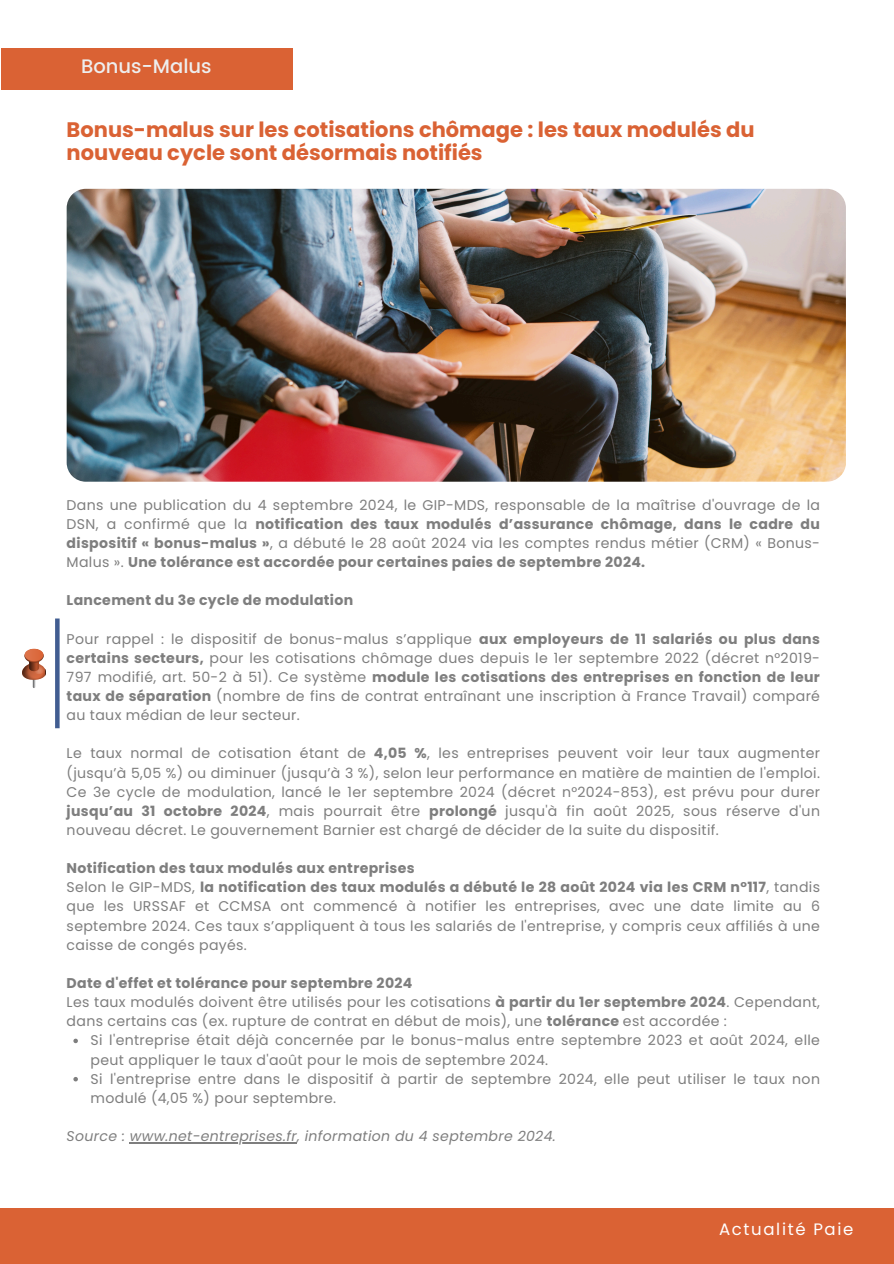
<style>
.page{position:relative;width:894px;height:1264px;background:#fff}
.page>*{position:absolute;margin:0;border:0;box-sizing:border-box;transform-origin:0 0}
.t1{font:700 21px/23.7px "Poppins";color:#da6234}
.t2{font:500 19.5px "Poppins";color:#eee}
.t3{font:16.5px "Poppins";letter-spacing:.1em;color:#fff}
.t4{font:14.1px/19.2px "Poppins";letter-spacing:.025em;color:#7e7e7e;text-align:justify}
.t5{font:700 14.1px "Poppins";letter-spacing:.025em;color:#7e7e7e}
.t6{font:italic 14.1px "Poppins";letter-spacing:.025em;color:#7e7e7e}
.s1{font-weight:700}
</style>
<div class="page">
<div style="left:0;top:1208px;width:893px;height:55px;background:#da6234"></div>
<div style="left:1px;top:48px;width:291px;height:41px;background:#da6234"></div>
<svg style="left:73px;top:1038px;width:5px;height:5px"></svg>
<svg style="left:73px;top:1077px;width:5px;height:4px"></svg>
<hr style="left:130px;top:1142px;width:167px;height:1px;background:#7e7e7e">
<img style="left:67px;top:189px;width:778px;height:292px">
<svg style="left:22px;top:648px;width:24px;height:40px"></svg>
<div style="left:55px;top:618px;width:5px;height:110px;background:#415d91"></div>
<p class="t2" style="left:81px;top:55px;width:132px">Bonus-Malus</p>
<p class="t1" style="left:67px;top:117px;width:689px">Bonus-malus sur les cotisations chômage : les taux modulés du nouveau cycle sont désormais notifiés</p>
<h1 class="t4" style="left:67px;top:495px;width:754px">Dans une publication du 4 septembre 2024, le GIP-MDS, responsable de la maîtrise d'ouvrage de la DSN, a confirmé que la <span class="s1">notification des taux modulés d’assurance chômage, dans le cadre du dispositif « bonus-malus »</span>, a débuté le 28 août 2024 via les comptes rendus métier (CRM) « Bonus-Malus ». <span class="s1">Une tolérance est accordée pour certaines paies de septembre 2024.</span></h1>
<h1 class="t5" style="left:67px;top:590px;width:288px">Lancement du 3e cycle de modulation</h1>
<p class="t4" style="left:67px;top:629px;width:754px">Pour rappel : le dispositif de bonus-malus s’applique <span class="s1">aux employeurs de 11 salariés ou plus dans certains secteurs,</span> pour les cotisations chômage dues depuis le 1er septembre 2022 (décret n°2019- 797 modifié, art. 50-2 à 51). Ce système <span class="s1">module les cotisations des entreprises en fonction de leur taux de séparation</span> (nombre de fins de contrat entraînant une inscription à France Travail) comparé au taux médian de leur secteur.</p>
<p class="t4" style="left:67px;top:744px;width:754px">Le taux normal de cotisation étant de <span class="s1">4,05 %</span>, les entreprises peuvent voir leur taux augmenter (jusqu’à 5,05 %) ou diminuer (jusqu’à 3 %), selon leur performance en matière de maintien de l'emploi.<br>Ce 3e cycle de modulation, lancé le 1er septembre 2024 (décret n°2024-853), est prévu pour durer <span class="s1">jusqu’au 31 octobre 2024</span>, mais pourrait être <span class="s1">prolongé</span> jusqu'à fin août 2025, sous réserve d'un nouveau décret. Le gouvernement Barnier est chargé de décider de la suite du dispositif.</p>
<h3 class="t5" style="left:67px;top:858px;width:349px">Notification des taux modulés aux entreprises</h3>
<p class="t4" style="left:67px;top:877px;width:754px">Selon le GIP-MDS, <span class="s1">la notification des taux modulés a débuté le 28 août 2024 via les CRM n°117</span>, tandis que les URSSAF et CCMSA ont commencé à notifier les entreprises, avec une date limite au 6 septembre 2024. Ces taux s’appliquent à tous les salariés de l'entreprise, y compris ceux affiliés à une caisse de congés payés.</p>
<p class="t5" style="left:67px;top:973px;width:347px">Date d'effet et tolérance pour septembre 2024</p>
<p class="t4" style="left:67px;top:992px;width:754px">Les taux modulés doivent être utilisés pour les cotisations <span class="s1">à partir du 1er septembre 2024</span>. Cependant, dans certains cas (ex. rupture de contrat en début de mois), une <span class="s1">tolérance</span> est accordée :</p>
<p class="t4" style="left:91px;top:1030px;width:730px">Si l'entreprise était déjà concernée par le bonus-malus entre septembre 2023 et août 2024, elle peut appliquer le taux d'août pour le mois de septembre 2024.</p>
<p class="t4" style="left:91px;top:1069px;width:730px">Si l'entreprise entre dans le dispositif à partir de septembre 2024, elle peut utiliser le taux non modulé (4,05 %) pour septembre.</p>
<p class="t6" style="left:67px;top:1126px;width:490px">Source : www.net-entreprises.fr, information du 4 septembre 2024.</p>
<p class="t3" style="left:718px;top:1217px;width:136px">Actualité Paie</p>
</div>
